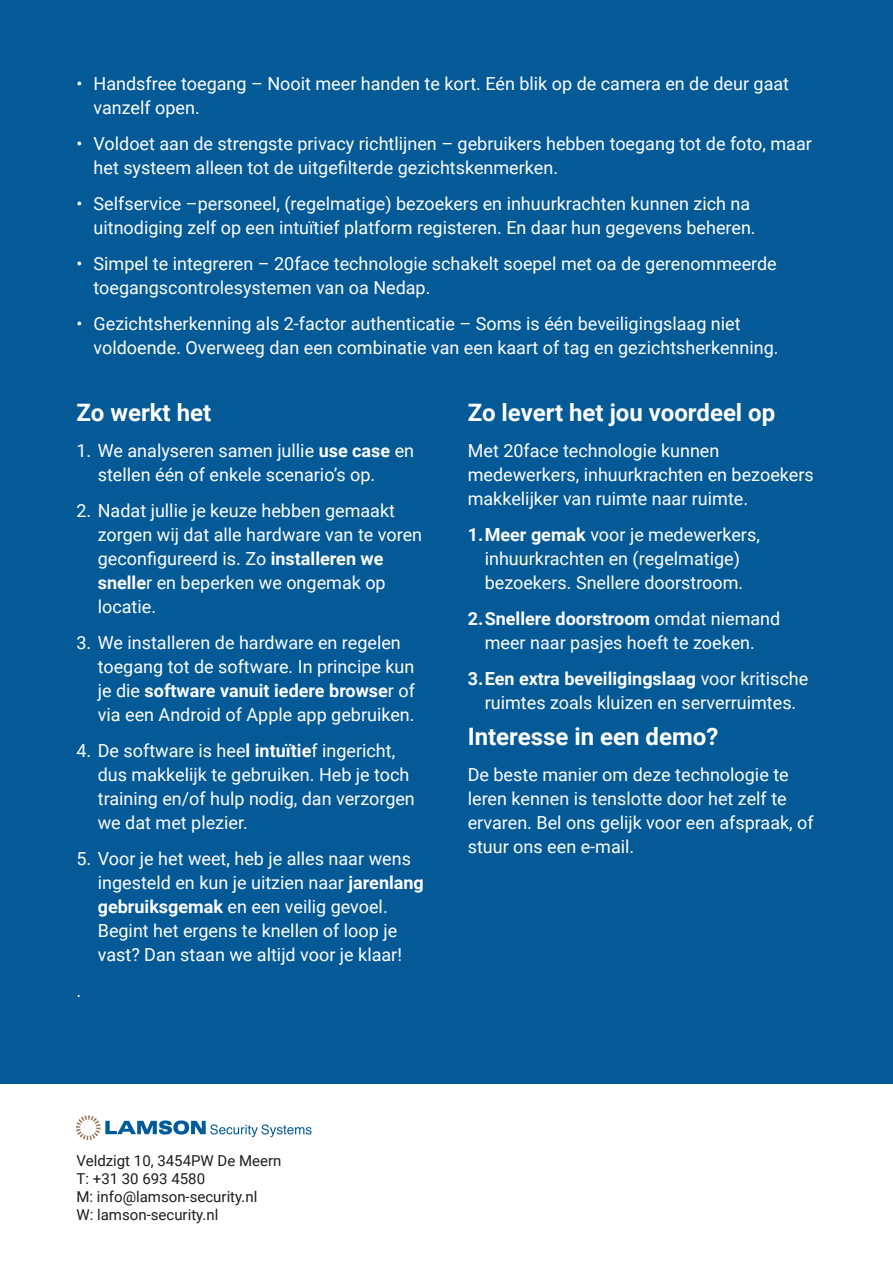
<style>
.page{position:relative;width:893px;height:1263px;background:#fff}
.page>*{position:absolute;margin:0;border:0;box-sizing:border-box;transform-origin:0 0}
.t1{font:700 24px "Roboto";color:#fff}
.t2{font:18px "Roboto";color:#fff}
.t3{font:700 18px "Roboto";color:#fff}
.t4{font:15px "Roboto";color:#1d1d1b}
.s1{font-weight:700}
.s2{font-weight:400}
</style>
<div class="page">
<div style="left:0;top:0;width:893px;height:1087px;background:#045997"></div>
<div style="left:0;top:1084px;width:893px;height:179px;background:#fff"></div>
<svg style="left:76px;top:1115px;width:236px;height:25px"></svg>
<p class="t2" style="left:77px;top:77px;width:714px">• Handsfree toegang – Nooit meer handen te kort. Eén blik op de camera en de deur gaat</p>
<p class="t2" style="left:94px;top:101px;width:108px">vanzelf open.</p>
<p class="t2" style="left:77px;top:137px;width:737px">• Voldoet aan de strengste privacy richtlijnen – gebruikers hebben toegang tot de foto, maar</p>
<p class="t2" style="left:94px;top:161px;width:466px">het systeem alleen tot de uitgefilterde gezichtskenmerken.</p>
<p class="t2" style="left:77px;top:197px;width:675px">• Selfservice –personeel, (regelmatige) bezoekers en inhuurkrachten kunnen zich na</p>
<p class="t2" style="left:94px;top:221px;width:664px">uitnodiging zelf op een intuïtief platform registeren. En daar hun gegevens beheren.</p>
<p class="t2" style="left:77px;top:257px;width:702px">• Simpel te integreren – 20face technologie schakelt soepel met oa de gerenommeerde</p>
<p class="t2" style="left:94px;top:281px;width:338px">toegangscontrolesystemen van oa Nedap.</p>
<p class="t2" style="left:77px;top:317px;width:666px">• Gezichtsherkenning als 2-factor authenticatie – Soms is één beveiligingslaag niet</p>
<p class="t2" style="left:94px;top:341px;width:686px">voldoende. Overweeg dan een combinatie van een kaart of tag en gezichtsherkenning.</p>
<p class="t1" style="left:77px;top:403px;width:136px">Zo werkt het</p>
<p class="t2" style="left:77px;top:444px;width:339px">1. We analyseren samen jullie <span class="s1">use case</span> en</p>
<p class="t2" style="left:98px;top:468px;width:279px">stellen één of enkele scenario’s op.</p>
<p class="t2" style="left:77px;top:504px;width:320px">2. Nadat jullie je keuze hebben gemaakt</p>
<p class="t2" style="left:98px;top:528px;width:326px">zorgen wij dat alle hardware van te voren</p>
<p class="t2" style="left:98px;top:552px;width:287px">geconfigureerd is. Zo <span class="s1">installeren we</span></p>
<p class="t2" style="left:98px;top:576px;width:289px"><span class="s1">snelle</span>r en beperken we ongemak op</p>
<p class="t2" style="left:98px;top:600px;width:60px">locatie.</p>
<p class="t2" style="left:77px;top:636px;width:326px">3. We installeren de hardware en regelen</p>
<p class="t2" style="left:98px;top:660px;width:318px">toegang tot de software. In principe kun</p>
<p class="t3" style="left:98px;top:684px;width:319px"><span class="s2">je die</span> software vanuit iedere browse<span class="s2">r of</span></p>
<p class="t2" style="left:98px;top:708px;width:318px">via een Android of Apple app gebruiken.</p>
<p class="t2" style="left:77px;top:744px;width:320px">4. De software is hee<span class="s1">l intuïtie</span>f ingericht,</p>
<p class="t2" style="left:98px;top:768px;width:313px">dus makkelijk te gebruiken. Heb je toch</p>
<p class="t2" style="left:98px;top:792px;width:319px">training en/of hulp nodig, dan verzorgen</p>
<p class="t2" style="left:98px;top:816px;width:152px">we dat met plezier.</p>
<p class="t2" style="left:77px;top:852px;width:336px">5. Voor je het weet, heb je alles naar wens</p>
<p class="t2" style="left:98px;top:876px;width:328px">ingesteld en kun je uitzien naar <span class="s1">jarenlang</span></p>
<p class="t2" style="left:98px;top:900px;width:291px"><span class="s1">gebruiksgemak</span> en een veilig gevoel.</p>
<p class="t2" style="left:98px;top:924px;width:301px">Begint het ergens te knellen of loop je</p>
<p class="t2" style="left:98px;top:948px;width:306px">vast? Dan staan we altijd voor je klaar!</p>
<p class="t2" style="left:77px;top:984px;width:6px">.</p>
<p class="t1" style="left:468px;top:403px;width:309px">Zo levert het jou voordeel op</p>
<p class="t2" style="left:468px;top:444px;width:253px">Met 20face technologie kunnen</p>
<p class="t2" style="left:468px;top:468px;width:347px">medewerkers, inhuurkrachten en bezoekers</p>
<p class="t2" style="left:468px;top:492px;width:282px">makkelijker van ruimte naar ruimte.</p>
<p class="t2" style="left:468px;top:528px;width:294px"><span class="s1">1. Meer gemak</span> voor je medewerkers,</p>
<p class="t2" style="left:485px;top:552px;width:257px">inhuurkrachten en (regelmatige)</p>
<p class="t2" style="left:485px;top:576px;width:260px">bezoekers. Snellere doorstroom.</p>
<p class="t3" style="left:468px;top:612px;width:314px">2. Snellere doorstroom <span class="s2">omdat niemand</span></p>
<p class="t2" style="left:485px;top:636px;width:272px">meer naar pasjes hoeft te zoeken.</p>
<p class="t3" style="left:468px;top:672px;width:342px">3. Een extra beveiligingslaag <span class="s2">voor kritische</span></p>
<p class="t2" style="left:485px;top:696px;width:313px">ruimtes zoals kluizen en serverruimtes.</p>
<p class="t1" style="left:468px;top:727px;width:252px">Interesse in een demo?</p>
<p class="t2" style="left:468px;top:768px;width:322px">De beste manier om deze technologie te</p>
<p class="t2" style="left:468px;top:792px;width:320px">leren kennen is tenslotte door het zelf te</p>
<p class="t2" style="left:468px;top:816px;width:347px">ervaren. Bel ons gelijk voor een afspraak, of</p>
<p class="t2" style="left:468px;top:840px;width:168px">stuur ons een e-mail.</p>
<p class="t4" style="left:77px;top:1155px;width:206px">Veldzigt 10, 3454PW De Meern</p>
<p class="t4" style="left:77px;top:1173px;width:130px">T: +31 30 693 4580</p>
<p class="t4" style="left:77px;top:1191px;width:182px">M: info@lamson-security.nl</p>
<p class="t4" style="left:77px;top:1209px;width:143px">W: lamson-security.nl</p>
</div>
